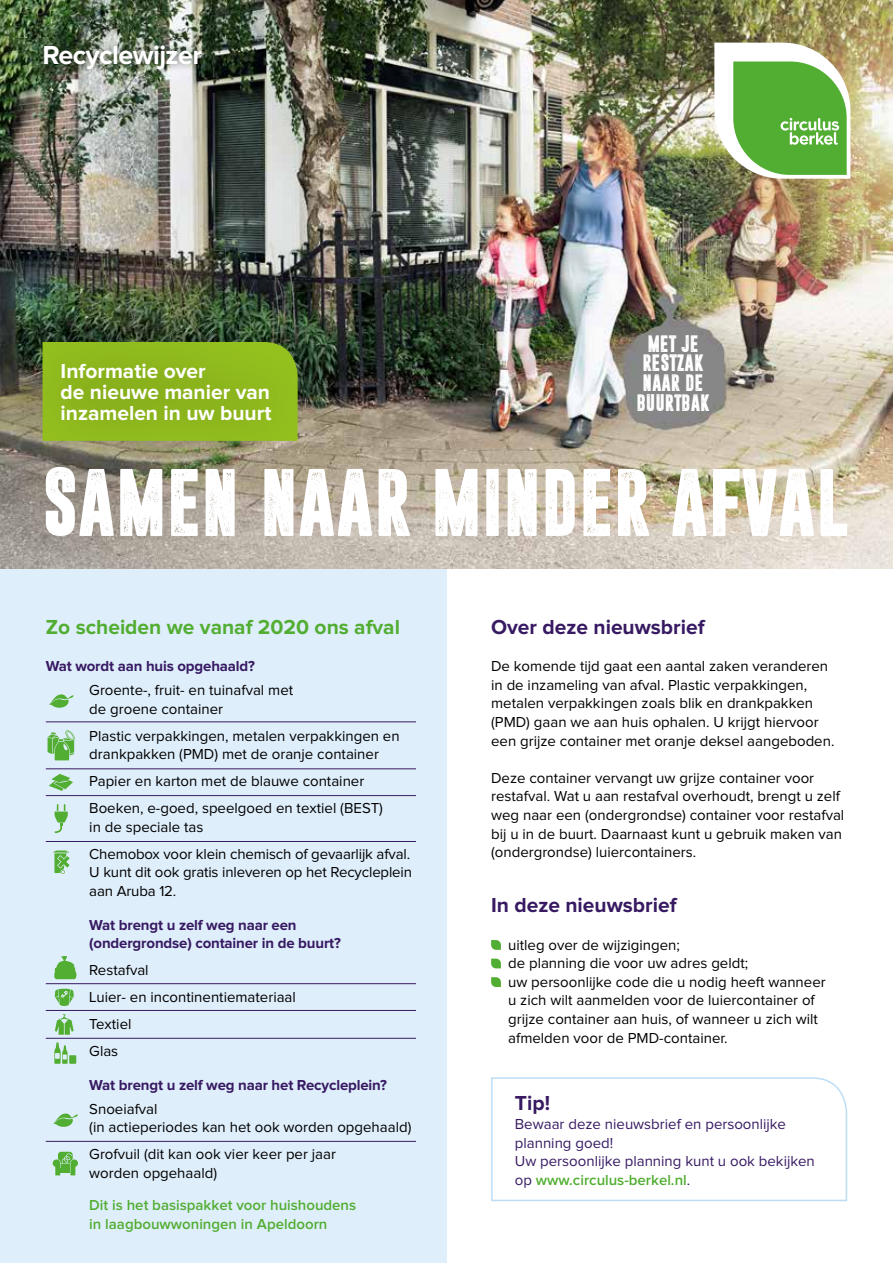
<style>
.page{position:relative;width:893px;height:1263px;background:#fff}
.page>*{position:absolute;margin:0;border:0;box-sizing:border-box;transform-origin:0 0}
.t1{font:700 27px "Proxima Nova";letter-spacing:-.02em;color:#fff}
.t2{font:700 21px/21px "Proxima Nova";color:#fff}
.t3{font:700 21px "Proxima Nova";color:#371a62}
.t4{font:700 21px "Proxima Nova";color:#52ae32}
.t5{font:21px/19.8px "Dreamwalker";color:#fff;text-align:center}
.t6{font:15px/18.6px "Proxima Nova";color:#000}
.t7{font:700 15px/18.6px "Proxima Nova";letter-spacing:-.01em;color:#371a62}
.t8{font:15px/18.6px "Proxima Nova";color:#371a62}
.t9{font:600 15px/18.6px "Proxima Nova";color:#52ae32}
.s1{font-weight:600;color:#52ae32}
</style>
<div class="page">
<svg style="left:491px;top:1077px;width:357px;height:125px"></svg>
<div style="left:0;top:421px;width:446px;height:842px;background:#dfeefb"></div>
<img style="left:0;top:0;width:893px;height:569px">
<div style="left:36px;top:38px;width:174px;height:39px;background:#000;opacity:.5"></div>
<svg style="left:46px;top:467px;width:801px;height:69px"></svg>
<svg style="left:491px;top:940px;width:10px;height:10px"></svg>
<svg style="left:491px;top:959px;width:10px;height:9px"></svg>
<svg style="left:491px;top:977px;width:10px;height:10px"></svg>
<div style="left:14px;top:317px;width:302px;height:151px;background:#000;opacity:.4"></div>
<svg style="left:714px;top:43px;width:136px;height:136px"></svg>
<svg style="left:48px;top:730px;width:27px;height:30px"></svg>
<svg style="left:49px;top:694px;width:25px;height:14px"></svg>
<svg style="left:49px;top:774px;width:24px;height:17px"></svg>
<svg style="left:55px;top:804px;width:13px;height:29px"></svg>
<svg style="left:53px;top:850px;width:17px;height:24px"></svg>
<svg style="left:54px;top:955px;width:23px;height:24px"></svg>
<svg style="left:55px;top:989px;width:19px;height:17px"></svg>
<svg style="left:55px;top:1014px;width:19px;height:21px"></svg>
<svg style="left:54px;top:1042px;width:22px;height:22px"></svg>
<svg style="left:53px;top:1113px;width:25px;height:14px"></svg>
<svg style="left:53px;top:1152px;width:25px;height:23px"></svg>
<hr style="left:46px;top:722px;width:370px;height:1px;background:#371a62">
<hr style="left:46px;top:768px;width:370px;height:1px;background:#371a62">
<hr style="left:46px;top:795px;width:370px;height:1px;background:#371a62">
<hr style="left:46px;top:841px;width:370px;height:1px;background:#371a62">
<hr style="left:46px;top:983px;width:370px;height:1px;background:#371a62">
<hr style="left:46px;top:1010px;width:370px;height:1px;background:#371a62">
<hr style="left:46px;top:1038px;width:370px;height:1px;background:#371a62">
<hr style="left:46px;top:1141px;width:370px;height:1px;background:#371a62">
<h1 class="t1" style="left:43px;top:43px;width:161px">Recyclewijzer</h1>
<h2 class="t2" style="left:61px;top:361px;width:212px">Informatie over<br>de nieuwe manier van inzamelen in uw buurt</h2>
<h2 class="t4" style="left:46px;top:618px;width:356px">Zo scheiden we vanaf 2020 ons afval</h2>
<p class="t7" style="left:46px;top:657px;width:211px">Wat wordt aan huis opgehaald?</p>
<p class="t6" style="left:89px;top:681px;width:205px">Groente-, fruit- en tuinafval met de groene container</p>
<p class="t6" style="left:89px;top:727px;width:312px">Plastic verpakkingen, metalen verpakkingen en drankpakken (PMD) met de oranje container</p>
<p class="t6" style="left:89px;top:768px;width:295px;line-height:27px">Papier en karton met de blauwe container<br>Boeken, e-goed, speelgoed en textiel (BEST)</p>
<p class="t6" style="left:89px;top:814px;width:322px;line-height:27px">in de speciale tas<br>Chemobox voor klein chemisch of gevaarlijk afval.</p>
<p class="t6" style="left:89px;top:864px;width:324px">U kunt dit ook gratis inleveren op het Recycleplein aan Aruba 12.</p>
<p class="t7" style="left:89px;top:916px;width:253px">Wat brengt u zelf weg naar een (ondergrondse) container in de buurt?</p>
<p class="t6" style="left:89px;top:957px;width:208px;line-height:27px">Restafval<br>Luier- en incontinentiemateriaal<br>Textiel<br>Glas</p>
<p class="t7" style="left:89px;top:1076px;width:299px">Wat brengt u zelf weg naar het Recycleplein?</p>
<p class="t6" style="left:89px;top:1100px;width:324px">Snoeiafval<br>(in actieperiodes kan het ook worden opgehaald)</p>
<p class="t6" style="left:89px;top:1146px;width:248px">Grofvuil (dit kan ook vier keer per jaar worden opgehaald)</p>
<p class="t9" style="left:89px;top:1196px;width:268px">Dit is het basispakket voor huishoudens in laagbouwwoningen in Apeldoorn</p>
<h2 class="t5" style="left:637px;top:333px;width:74px">MET JE<br>RESTZAK<br>NAAR DE<br>BUURTBAK</h2>
<h2 class="t3" style="left:491px;top:617px;width:215px">Over deze nieuwsbrief</h2>
<p class="t6" style="left:491px;top:657px;width:345px">De komende tijd gaat een aantal zaken veranderen in de inzameling van afval. Plastic verpakkingen, metalen verpakkingen zoals blik en drankpakken (PMD) gaan we aan huis ophalen. U krijgt hiervoor een grijze container met oranje deksel aangeboden.</p>
<p class="t6" style="left:491px;top:769px;width:355px">Deze container vervangt uw grijze container voor restafval. Wat u aan restafval overhoudt, brengt u zelf weg naar een (ondergrondse) container voor restafval bij u in de buurt. Daarnaast kunt u gebruik maken van (ondergrondse) luiercontainers.</p>
<h2 class="t3" style="left:491px;top:896px;width:187px">In deze nieuwsbrief</h2>
<p class="t6" style="left:508px;top:936px;width:319px">uitleg over de wijzigingen;<br>de planning die voor uw adres geldt;<br>uw persoonlijke code die u nodig heeft wanneer u zich wilt aanmelden voor de luiercontainer of grijze container aan huis, of wanneer u zich wilt afmelden voor de PMD-container.</p>
<h2 class="t3" style="left:515px;top:1094px;width:37px">Tip!</h2>
<p class="t8" style="left:515px;top:1115px;width:301px">Bewaar deze nieuwsbrief en persoonlijke planning goed!<br>Uw persoonlijke planning kunt u ook bekijken op <span class="s1">www.circulus-berkel.nl</span>.</p>
</div>
